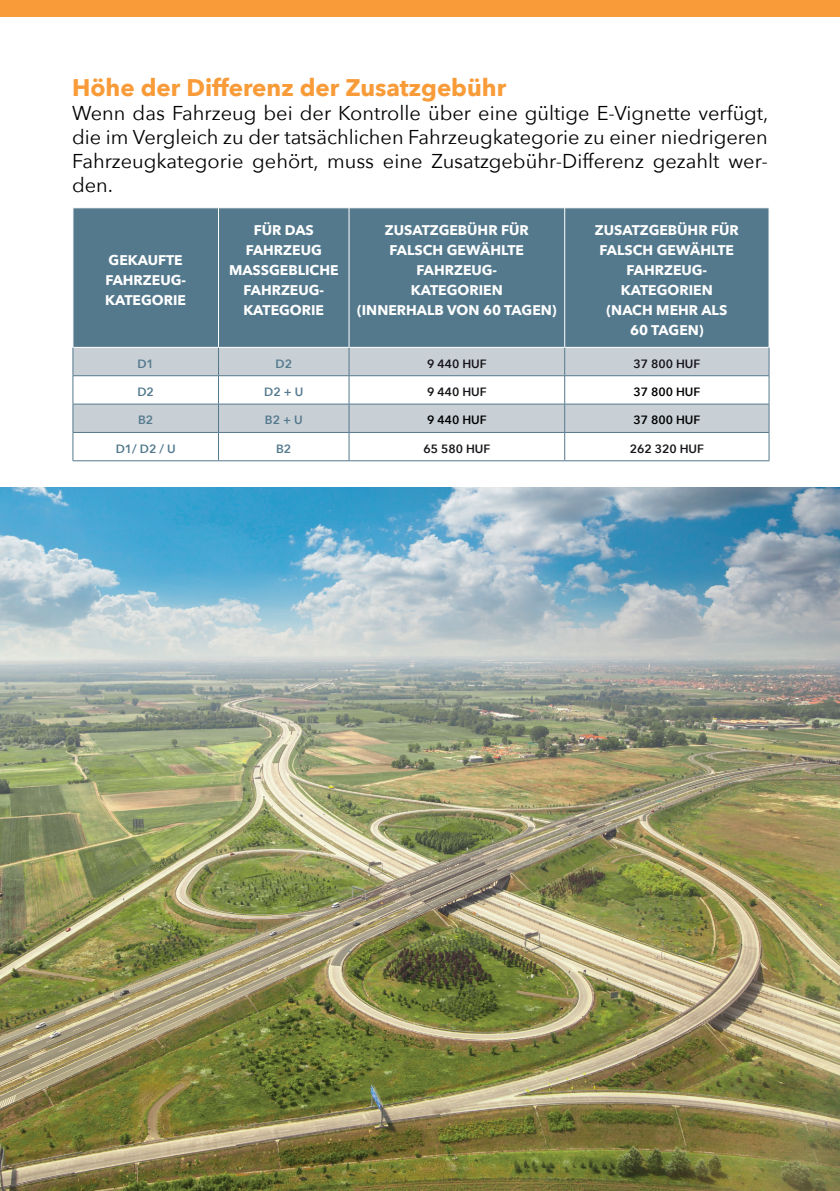
<style>
.page{position:relative;width:840px;height:1191px;background:#fff}
.page>*{position:absolute;margin:0;border:0;box-sizing:border-box;transform-origin:0 0}
.t1{font:700 24px "Avenir Next";color:#f89b38}
.t2{font:20px/24px "Avenir Next";color:#000001;text-align:justify}
.t3{font:700 14px/20px "Avenir Next";color:#fff;text-align:center}
.t4{font:600 12px "Avenir Next";color:#171419}
.t5{font:600 12px "Avenir Next";color:#54798d}
.t6{font:600 12px "Avenir Next";color:#000001}
</style>
<div class="page">
<div style="left:0;top:0;width:839px;height:17px;background:#f89b38"></div>
<div style="left:74px;top:208px;width:694px;height:139px;background:#54798d"></div>
<svg style="left:74px;top:348px;width:694px;height:84px;fill:#c8d0d6"></svg>
<hr style="left:218px;top:208px;width:1px;height:139px;background:#fff">
<hr style="left:348px;top:208px;width:1px;height:139px;background:#fff">
<hr style="left:564px;top:208px;width:1px;height:139px;background:#fff">
<svg style="left:73px;top:348px;width:1px;height:112px"></svg>
<svg style="left:218px;top:348px;width:1px;height:112px"></svg>
<svg style="left:348px;top:348px;width:1px;height:112px"></svg>
<svg style="left:564px;top:348px;width:1px;height:112px"></svg>
<svg style="left:768px;top:348px;width:1px;height:112px"></svg>
<hr style="left:73px;top:375px;width:145px;height:1px;background:#54798d">
<hr style="left:218px;top:375px;width:131px;height:1px;background:#54798d">
<hr style="left:349px;top:375px;width:215px;height:1px;background:#54798d">
<hr style="left:564px;top:375px;width:204px;height:1px;background:#54798d">
<hr style="left:73px;top:404px;width:145px;height:1px;background:#54798d">
<hr style="left:218px;top:404px;width:131px;height:1px;background:#54798d">
<hr style="left:349px;top:404px;width:215px;height:1px;background:#54798d">
<hr style="left:564px;top:404px;width:204px;height:1px;background:#54798d">
<hr style="left:73px;top:432px;width:145px;height:1px;background:#54798d">
<hr style="left:218px;top:432px;width:131px;height:1px;background:#54798d">
<hr style="left:349px;top:432px;width:215px;height:1px;background:#54798d">
<hr style="left:564px;top:432px;width:204px;height:1px;background:#54798d">
<hr style="left:73px;top:460px;width:145px;height:1px;background:#54798d">
<hr style="left:218px;top:460px;width:131px;height:1px;background:#54798d">
<hr style="left:349px;top:460px;width:215px;height:1px;background:#54798d">
<hr style="left:564px;top:460px;width:204px;height:1px;background:#54798d">
<img style="left:0;top:488px;width:839px;height:703px">
<h1 class="t1" style="left:72px;top:67px;width:435px">Höhe der Differenz der Zusatzgebühr</h1>
<h2 class="t2" style="left:72px;top:100px;width:697px">Wenn das Fahrzeug bei der Kontrolle über eine gültige E-Vignette verfügt, die im Vergleich zu der tatsächlichen Fahrzeugkategorie zu einer niedrigeren Fahrzeugkategorie gehört, muss eine Zusatzgebühr-Differenz gezahlt wer&shy;den.</h2>
<p class="t3" style="left:105px;top:249px;width:82px;text-align:left">GEKAUFTE<br>FAHRZEUG-<br>KATEGORIE</p>
<p class="t3" style="left:229px;top:219px;width:111px">FÜR DAS<br>FAHRZEUG<br>MASSGEBLICHE<br>FAHRZEUG-<br>KATEGORIE</p>
<p class="t3" style="left:357px;top:219px;width:201px">ZUSATZGEBÜHR FÜR<br>FALSCH GEWÄHLTE<br>FAHRZEUG-<br>KATEGORIEN<br>(INNERHALB VON 60 TAGEN)</p>
<p class="t3" style="left:594px;top:219px;width:145px">ZUSATZGEBÜHR FÜR<br>FALSCH GEWÄHLTE<br>FAHRZEUG-<br>KATEGORIEN<br>(NACH MEHR ALS<br>60 TAGEN)</p>
<p class="t5" style="left:137px;top:353px;width:18px">D1</p>
<p class="t5" style="left:275px;top:353px;width:18px">D2</p>
<p class="t4" style="left:427px;top:353px;width:61px">9 440 HUF</p>
<p class="t4" style="left:633px;top:353px;width:68px">37 800 HUF</p>
<p class="t5" style="left:137px;top:381px;width:18px">D2</p>
<p class="t5" style="left:264px;top:381px;width:41px">D2 + U</p>
<p class="t4" style="left:427px;top:381px;width:61px">9 440 HUF</p>
<p class="t6" style="left:633px;top:381px;width:68px">37 800 HUF</p>
<p class="t5" style="left:138px;top:410px;width:17px">B2</p>
<p class="t5" style="left:265px;top:410px;width:39px">B2 + U</p>
<p class="t6" style="left:427px;top:410px;width:61px">9 440 HUF</p>
<p class="t6" style="left:633px;top:410px;width:68px">37 800 HUF</p>
<p class="t5" style="left:116px;top:438px;width:61px">D1/ D2 / U</p>
<p class="t5" style="left:276px;top:438px;width:17px">B2</p>
<p class="t4" style="left:423px;top:438px;width:68px">65 580 HUF</p>
<p class="t4" style="left:629px;top:438px;width:76px">262 320 HUF</p>
</div>
